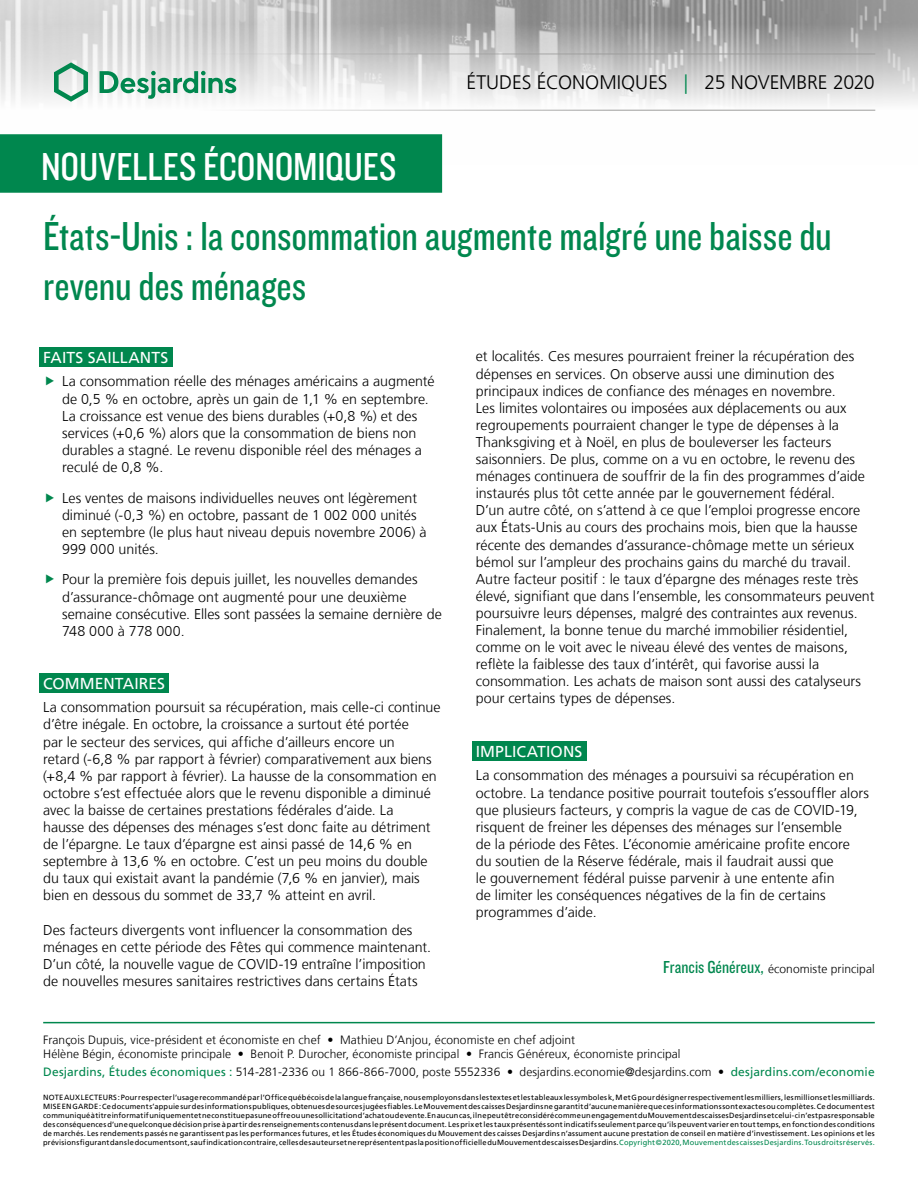
<style>
.page{position:relative;width:918px;height:1188px;background:#fff}
.page>*{position:absolute;margin:0;border:0;box-sizing:border-box;transform-origin:0 0}
.t1{font:42px/50.4px "Knockout 29 Junior Ltweight";letter-spacing:-.005em;color:#00874e}
.t2{font:40.5px "Knockout 29 Junior Ltweight";color:#fff}
.t3{font:300 19.5px "Frutiger LT";letter-spacing:-.005em;color:#000}
.t4{font:15.75px "Frutiger LT";letter-spacing:.005em;color:#fff}
.t5{font:300 14.25px/17.1px "Frutiger LT";color:#000}
.t6{font:300 12px/14.4px "Frutiger LT";letter-spacing:.005em;color:#000}
.t7{font:7.5px/9px "Frutiger LT";letter-spacing:.025em;color:#000;text-align:justify}
.s1{color:#00874e}
.s2{font-family:"Knockout 29 Junior Ltweight";font-weight:400;font-size:18px;color:#00874e}
.s3{font-weight:400;color:#00874e}
</style>
<div class="page">
<img style="left:0;top:0;width:918px;height:164px">
<hr style="left:43px;top:54px;width:832px;height:1px;background:#9d9d9c">
<hr style="left:43px;top:110px;width:832px;height:1px;background:#9d9d9c">
<svg style="left:54px;top:62px;width:34px;height:40px"></svg>
<svg style="left:100px;top:71px;width:136px;height:28px"></svg>
<div style="left:0;top:135px;width:441px;height:57px;background:#00874e"></div>
<div style="left:0;top:134px;width:442px;height:59px;border:2px solid #00874e"></div>
<hr style="left:43px;top:1022px;width:832px;height:1px;background:#00874e">
<div style="left:39px;top:347px;width:133px;height:20px;background:#00874e"></div>
<div style="left:39px;top:673px;width:130px;height:20px;background:#00874e"></div>
<div style="left:472px;top:741px;width:114px;height:20px;background:#00874e"></div>
<h2 class="t2" style="left:41px;top:140px;width:357px">NOUVELLES ÉCONOMIQUES</h2>
<h3 class="t3" style="left:466px;top:72px;width:410px">ÉTUDES ÉCONOMIQUES <span class="s1">|</span> 25 NOVEMBRE 2020</h3>
<h1 class="t1" style="left:43px;top:209px;width:790px">États-Unis : la consommation augmente malgré une baisse du revenu des ménages</h1>
<p class="t4" style="left:43px;top:348px;width:127px">FAITS SAILLANTS</p>
<p class="t5" style="left:62px;top:373px;width:374px">La consommation réelle des ménages américains a augmenté de 0,5 % en octobre, après un gain de 1,1 % en septembre.<br>La croissance est venue des biens durables (+0,8 %) et des services (+0,6 %) alors que la consommation de biens non durables a stagné. Le revenu disponible réel des ménages a reculé de 0,8 %.</p>
<p class="t5" style="left:62px;top:489px;width:366px">Les ventes de maisons individuelles neuves ont légèrement diminué (-0,3 %) en octobre, passant de 1 002 000 unités en septembre (le plus haut niveau depuis novembre 2006) à 999 000 unités.</p>
<p class="t5" style="left:62px;top:571px;width:381px">Pour la première fois depuis juillet, les nouvelles demandes d’assurance-chômage ont augmenté pour une deuxième semaine consécutive. Elles sont passées la semaine dernière de 748 000 à 778 000.</p>
<p class="t4" style="left:43px;top:674px;width:123px">COMMENTAIRES</p>
<p class="t5" style="left:43px;top:699px;width:399px">La consommation poursuit sa récupération, mais celle-ci continue d’être inégale. En octobre, la croissance a surtout été portée<br>par le secteur des services, qui affiche d’ailleurs encore un<br>retard (-6,8 % par rapport à février) comparativement aux biens (+8,4 % par rapport à février). La hausse de la consommation en octobre s’est effectuée alors que le revenu disponible a diminué avec la baisse de certaines prestations fédérales d’aide. La<br>hausse des dépenses des ménages s’est donc faite au détriment de l’épargne. Le taux d’épargne est ainsi passé de 14,6 % en septembre à 13,6 % en octobre. C’est un peu moins du double du taux qui existait avant la pandémie (7,6 % en janvier), mais bien en dessous du sommet de 33,7 % atteint en avril.</p>
<p class="t5" style="left:43px;top:921px;width:390px">Des facteurs divergents vont influencer la consommation des ménages en cette période des Fêtes qui commence maintenant.<br>D’un côté, la nouvelle vague de COVID-19 entraîne l’imposition de nouvelles mesures sanitaires restrictives dans certains États</p>
<p class="t5" style="left:476px;top:348px;width:400px">et localités. Ces mesures pourraient freiner la récupération des dépenses en services. On observe aussi une diminution des principaux indices de confiance des ménages en novembre.<br>Les limites volontaires ou imposées aux déplacements ou aux regroupements pourraient changer le type de dépenses à la Thanksgiving et à Noël, en plus de bouleverser les facteurs saisonniers. De plus, comme on a vu en octobre, le revenu des ménages continuera de souffrir de la fin des programmes d’aide instaurés plus tôt cette année par le gouvernement fédéral.<br>D’un autre côté, on s’attend à ce que l’emploi progresse encore aux États-Unis au cours des prochains mois, bien que la hausse récente des demandes d’assurance-chômage mette un sérieux bémol sur l’ampleur des prochains gains du marché du travail.<br>Autre facteur positif : le taux d’épargne des ménages reste très élevé, signifiant que dans l’ensemble, les consommateurs peuvent poursuivre leurs dépenses, malgré des contraintes aux revenus.<br>Finalement, la bonne tenue du marché immobilier résidentiel, comme on le voit avec le niveau élevé des ventes de maisons, reflète la faiblesse des taux d’intérêt, qui favorise aussi la consommation. Les achats de maison sont aussi des catalyseurs pour certains types de dépenses.</p>
<p class="t4" style="left:476px;top:742px;width:108px">IMPLICATIONS</p>
<p class="t5" style="left:476px;top:767px;width:395px">La consommation des ménages a poursuivi sa récupération en octobre. La tendance positive pourrait toutefois s’essouffler alors que plusieurs facteurs, y compris la vague de cas de COVID-19, risquent de freiner les dépenses des ménages sur l’ensemble<br>de la période des Fêtes. L’économie américaine profite encore du soutien de la Réserve fédérale, mais il faudrait aussi que<br>le gouvernement fédéral puisse parvenir à une entente afin<br>de limiter les conséquences négatives de la fin de certains programmes d’aide.</p>
<p class="t6" style="left:663px;top:962px;width:213px"><span class="s2">Francis Généreux,</span> économiste principal</p>
<p class="t6" style="left:43px;top:1032px;width:639px">François Dupuis, vice-président et économiste en chef • Mathieu D’Anjou, économiste en chef adjoint<br>Hélène Bégin, économiste principale • Benoit P. Durocher, économiste principal • Francis Généreux, économiste principal</p>
<p class="t6" style="left:43px;top:1065px;width:833px"><span class="s3">Desjardins, Études économiques :</span> 514‑281‑2336 ou 1 866‑866‑7000, poste 5552336 • desjardins.economie@desjardins.com • <span class="s3">desjardins.com/economie</span></p>
<p class="t7" style="left:43px;top:1093px;width:833px">NOTE AUX LECTEURS: Pour respecter l’usage recommandé par l’Office québécois de la langue française, nous employons dans les textes et les tableaux les symboles k, M et G pour désigner respectivement les milliers, les millions et les milliards.<br>MISE EN GARDE: Ce document s’appuie sur des informations publiques, obtenues de sources jugées fiables. Le Mouvement des caisses Desjardins ne garantit d’aucune manière que ces informations sont exactes ou complètes. Ce document est communiqué à titre informatif uniquement et ne constitue pas une offre ou une sollicitation d’achat ou de vente. En aucun cas, il ne peut être considéré comme un engagement du Mouvement des caisses Desjardins et celui-ci n’est pas responsable des conséquences d’une quelconque décision prise à partir des renseignements contenus dans le présent document. Les prix et les taux présentés sont indicatifs seulement parce qu’ils peuvent varier en tout temps, en fonction des conditions de marchés. Les rendements passés ne garantissent pas les performances futures, et les Études économiques du Mouvement des caisses Desjardins n’assument aucune prestation de conseil en matière d’investissement. Les opinions et les prévisions figurant dans le document sont, sauf indication contraire, celles des auteurs et ne représentent pas la position officielle du Mouvement des caisses Desjardins. <span class="s1">Copyright©2020, Mouvement des caisses Desjardins. Tous droits réservés.</span></p>
</div>
